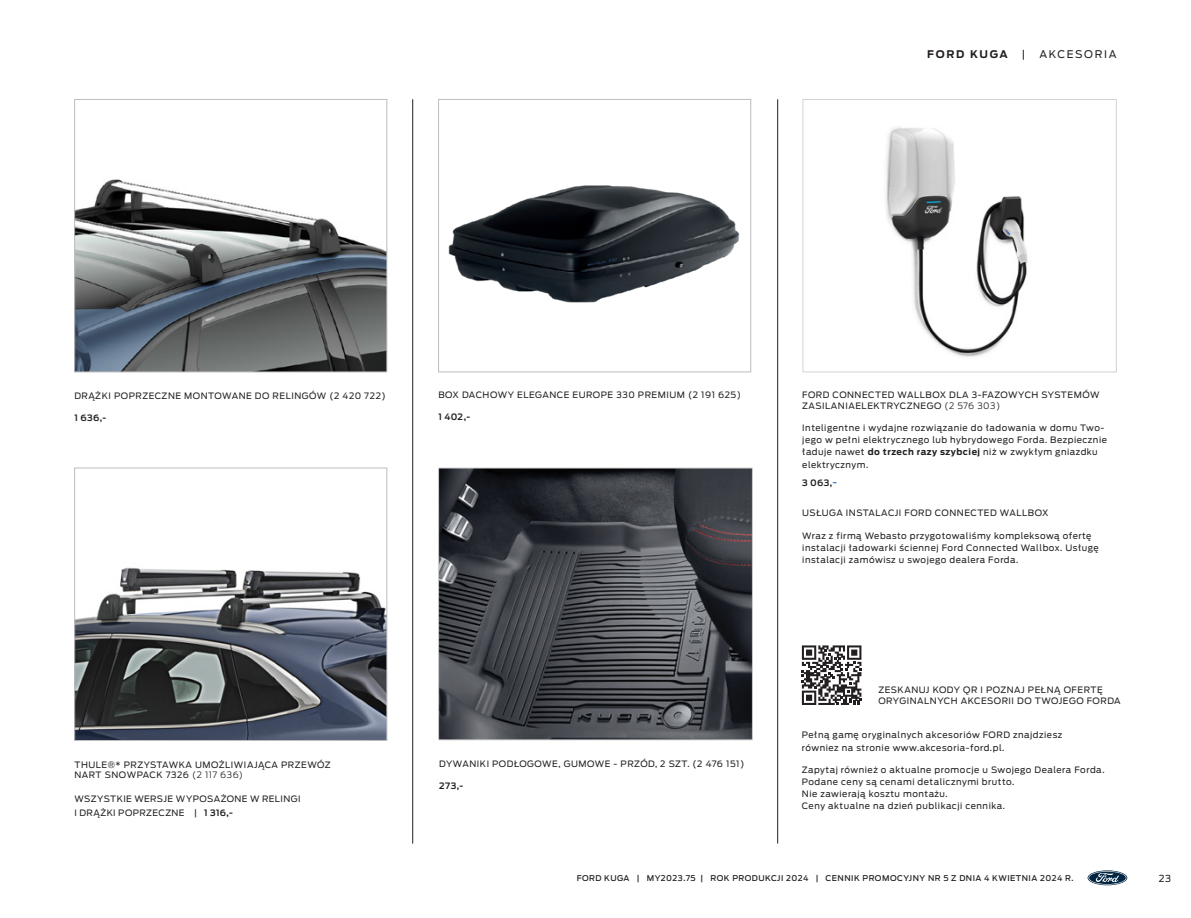
<style>
.page{position:relative;width:1191px;height:918px;background:#fff}
.page>*{position:absolute;margin:0;border:0;box-sizing:border-box;transform-origin:0 0}
.t1{font:10.5px "Ford Antenna";letter-spacing:.16em;color:#231f20}
.t2{font:700 10.5px "Ford Antenna";letter-spacing:.15em;color:#231f20}
.t3{font:9.62px "Ford Antenna";color:#231f20}
.t4{font:8.75px/12.2px "Ford Antenna";letter-spacing:.06em;color:#231f20}
.t5{font:600 8.75px "Ford Antenna";letter-spacing:.045em;color:#231f20}
.t6{font:500 7.88px "Ford Antenna";letter-spacing:.06em;color:#231f20}
.s1{font-weight:300}
.s2{font-weight:600}
.s3{font-weight:700}
.s4{font-weight:400;font-size:10.5px;color:#185aa8}
</style>
<div class="page">
<svg style="left:1087px;top:870px;width:40px;height:15px"></svg>
<svg style="left:1088px;top:871px;width:38px;height:13px"></svg>
<img style="left:885px;top:127px;width:143px;height:230px">
<div style="left:802px;top:99px;width:314px;height:273px;border:1px solid #d1d3d2"></div>
<img style="left:76px;top:179px;width:309px;height:191px">
<div style="left:74px;top:99px;width:313px;height:273px;border:1px solid #bcbdc0"></div>
<img style="left:76px;top:567px;width:309px;height:171px">
<div style="left:74px;top:468px;width:313px;height:272px;border:1px solid #bcbdc0"></div>
<hr style="left:412px;top:99px;width:1px;height:744px;background:#231f20">
<hr style="left:777px;top:99px;width:1px;height:744px;background:#231f20">
<svg style="left:802px;top:645px;width:59px;height:60px"></svg>
<img style="left:448px;top:185px;width:292px;height:118px">
<div style="left:438px;top:99px;width:313px;height:273px;border:1px solid #bcbdc0"></div>
<img style="left:440px;top:470px;width:310px;height:268px">
<div style="left:438px;top:468px;width:314px;height:272px;border:1px solid #d1d3d2"></div>
<p class="t2" style="left:927px;top:45px;width:82px">FORD KUGA</p>
<p class="t1" style="left:1021px;top:45px;width:5px">|</p>
<p class="t1" style="left:1039px;top:45px;width:79px">AKCESORIA</p>
<p class="t4" style="left:74px;top:389px;width:313px">DRĄŻKI POPRZECZNE MONTOWANE DO RELINGÓW (2 420 722)</p>
<p class="t5" style="left:74px;top:410px;width:33px">1 636,-</p>
<p class="t4" style="left:74px;top:758px;width:258px;line-height:10.5px">THULE®* PRZYSTAWKA UMOŻLIWIAJĄCA PRZEWÓZ<br>NART SNOWPACK 7326 <span class="s1">(2 117 636)</span></p>
<p class="t4" style="left:74px;top:791px;width:227px;line-height:14px">WSZYSTKIE WERSJE WYPOSAŻONE W RELINGI<br>I DRĄŻKI POPRZECZNE | <span class="s2">1 316,-</span></p>
<p class="t4" style="left:438px;top:388px;width:304px">BOX DACHOWY ELEGANCE EUROPE 330 PREMIUM (2 191 625)</p>
<p class="t5" style="left:438px;top:409px;width:33px">1 402,-</p>
<p class="t4" style="left:439px;top:756px;width:307px">DYWANIKI PODŁOGOWE, GUMOWE - PRZÓD, 2 SZT. (2 476 151)</p>
<p class="t5" style="left:439px;top:778px;width:26px">273,-</p>
<p class="t4" style="left:802px;top:389px;width:299px;line-height:10.5px">FORD CONNECTED WALLBOX DLA 3-FAZOWYCH SYSTEMÓW<br>ZASILANIAELEKTRYCZNEGO <span class="s1">(2 576 303)</span></p>
<p class="t4" style="left:802px;top:420px;width:306px">Inteligentne i wydajne rozwiązanie do ładowania w domu Two&shy;jego w pełni elektrycznego lub hybrydowego Forda. Bezpiecznie ładuje nawet <span class="s3">do trzech razy szybciej</span> niż w zwykłym gniazdku elektrycznym.</p>
<p class="t5" style="left:802px;top:475px;width:36px">3 063,<span class="s4">-</span></p>
<p class="t4" style="left:802px;top:506px;width:248px">USŁUGA INSTALACJI FORD CONNECTED WALLBOX</p>
<p class="t4" style="left:802px;top:528px;width:298px">Wraz z firmą Webasto przygotowaliśmy kompleksową ofertę instalacji ładowarki ściennej Ford Connected Wallbox. Usługę instalacji zamówisz u swojego dealera Forda.</p>
<p class="t4" style="left:878px;top:684px;width:244px;line-height:10.5px">ZESKANUJ KODY QR I POZNAJ PEŁNĄ OFERTĘ<br>ORYGINALNYCH AKCESORII DO TWOJEGO FORDA</p>
<p class="t4" style="left:802px;top:728px;width:262px">Pełną gamę oryginalnych akcesoriów FORD znajdziesz równiez na stronie www.akcesoria-ford.pl.</p>
<p class="t4" style="left:802px;top:762px;width:304px">Zapytaj również o aktualne promocje u Swojego Dealera Forda.<br>Podane ceny są cenami detalicznymi brutto.<br>Nie zawierają kosztu montażu.<br>Ceny aktualne na dzień publikacji cennika.</p>
<p class="t6" style="left:577px;top:871px;width:498px">FORD KUGA | MY2023.75 | ROK PRODUKCJI 2024 | CENNIK PROMOCYJNY NR 5 Z DNIA 4 KWIETNIA 2024 R.</p>
<p class="t3" style="left:1158px;top:870px;width:14px">23</p>
</div>
